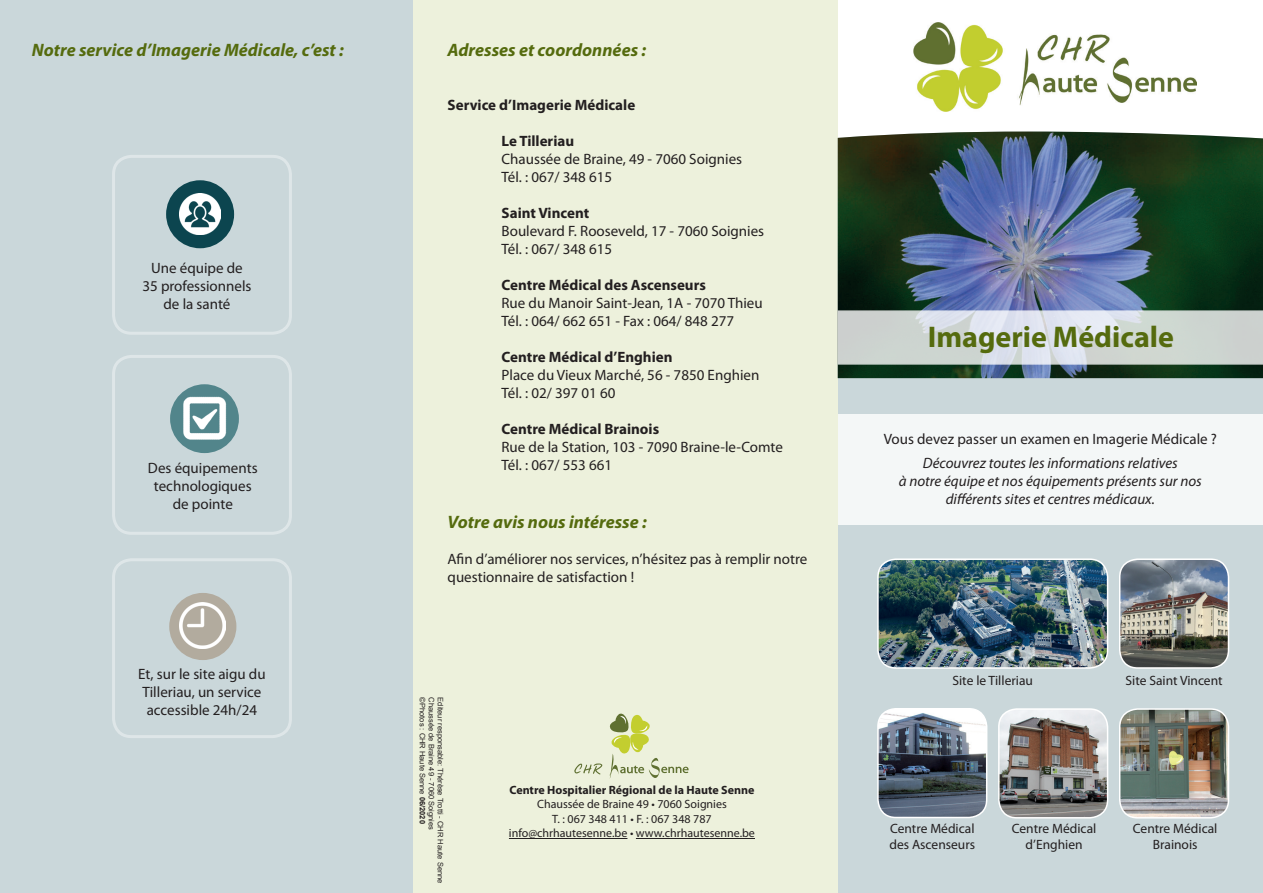
<style>
.page{position:relative;width:1263px;height:893px;background:#fff}
.page>*{position:absolute;margin:0;border:0;box-sizing:border-box;transform-origin:0 0}
.t1{font:700 30px "Myriad Pro";color:#556b0e}
.t2{font:italic 700 18px "Myriad Pro";color:#556b0e}
.t3{font:15px/18px "Myriad Pro";color:#231f20}
.t4{font:700 15px "Myriad Pro";color:#231f20}
.t5{font:italic 15px/18px "Myriad Pro";color:#231f20;text-align:center}
.t6{font:13.5px/16.2px "Myriad Pro";color:#231f20;text-align:center}
.t7{font:12px/14.4px "Myriad Pro";color:#231f20;text-align:center}
.t8{font:700 12px "Myriad Pro";color:#231f20}
.t9{font:7.5px "Arial";color:#231f20}
.s1{font-weight:700}
</style>
<div class="page">
<div style="left:838px;top:371px;width:425px;height:522px;background:#cad7da"></div>
<div style="left:412px;top:0;width:426px;height:893px;background:#edf1dc"></div>
<img style="left:838px;top:132px;width:425px;height:246px">
<div style="left:0;top:0;width:412px;height:893px;background:#cad7da"></div>
<svg style="left:838px;top:310px;width:425px;height:55px;background:#d0d7d8"></svg>
<div style="left:838px;top:414px;width:425px;height:111px;background:#f4f7f7"></div>
<img style="left:913px;top:22px;width:283px;height:90px">
<svg style="left:609px;top:714px;width:80px;height:64px"></svg>
<svg style="left:574px;top:763px;width:28px;height:11px"></svg>
<div style="left:167px;top:181px;width:66px;height:66px;background:#0c454f;border-radius:50%"></div>
<div style="left:166px;top:180px;width:68px;height:68px;border:2px solid #0c454f;border-radius:50%"></div>
<img style="left:180px;top:194px;width:40px;height:41px">
<div style="left:170px;top:594px;width:65px;height:65px;background:#b2ab9e;border-radius:50%"></div>
<div style="left:169px;top:593px;width:67px;height:67px;border:2px solid #b2ab9e;border-radius:50%"></div>
<div style="left:171px;top:385px;width:67px;height:67px;background:#52858b;border-radius:50%"></div>
<div style="left:170px;top:384px;width:69px;height:69px;border:2px solid #52858b;border-radius:50%"></div>
<img style="left:177px;top:391px;width:55px;height:55px">
<img style="left:180px;top:602px;width:46px;height:46px">
<img style="left:880px;top:561px;width:227px;height:105px">
<div style="left:877px;top:558px;width:231px;height:111px;border:2px solid #fff;border-radius:18px"></div>
<img style="left:878px;top:709px;width:109px;height:108px">
<div style="left:877px;top:708px;width:110px;height:110px;border:2px solid #fff;border-radius:18px"></div>
<img style="left:1120px;top:561px;width:108px;height:105px">
<div style="left:1119px;top:558px;width:110px;height:111px;border:2px solid #fff;border-radius:18px"></div>
<img style="left:1120px;top:709px;width:108px;height:109px">
<div style="left:1119px;top:708px;width:110px;height:110px;border:2px solid #fff;border-radius:18px"></div>
<img style="left:999px;top:709px;width:108px;height:109px">
<div style="left:998px;top:708px;width:110px;height:110px;border:2px solid #fff;border-radius:18px"></div>
<hr style="left:509px;top:838px;width:118px;height:1px;background:#231f20">
<hr style="left:636px;top:838px;width:119px;height:1px;background:#231f20">
<div style="left:112px;top:155px;width:180px;height:180px;border:3px solid #fff;border-radius:18px"></div>
<div style="left:112px;top:355px;width:180px;height:180px;border:3px solid #fff;border-radius:18px"></div>
<div style="left:112px;top:558px;width:180px;height:180px;border:3px solid #fff;border-radius:18px"></div>
<p class="t2" style="left:32px;top:38px;width:314px">Notre service d’Imagerie Médicale, c’est :</p>
<p class="t3" style="left:142px;top:258px;width:111px;text-align:center">Une équipe de<br>35 professionnels de la santé</p>
<p class="t3" style="left:148px;top:459px;width:111px;text-align:center">Des équipements technologiques de pointe</p>
<p class="t2" style="left:448px;top:38px;width:200px">Adresses et coordonnées :</p>
<p class="t4" style="left:448px;top:95px;width:189px">Service d’Imagerie Médicale</p>
<p class="t4" style="left:502px;top:131px;width:74px">Le Tilleriau</p>
<p class="t3" style="left:502px;top:150px;width:242px">Chaussée de Braine, 49 - 7060 Soignies<br>Tél. : 067/ 348 615</p>
<p class="t4" style="left:502px;top:203px;width:89px">Saint Vincent</p>
<p class="t3" style="left:502px;top:222px;width:264px">Boulevard F. Rooseveld, 17 - 7060 Soignies<br>Tél. : 067/ 348 615</p>
<p class="t4" style="left:502px;top:275px;width:206px">Centre Médical des Ascenseurs</p>
<p class="t3" style="left:502px;top:294px;width:263px">Rue du Manoir Saint-Jean, 1A - 7070 Thieu<br>Tél. : 064/ 662 651 - Fax : 064/ 848 277</p>
<p class="t4" style="left:502px;top:347px;width:172px">Centre Médical d’Enghien</p>
<p class="t3" style="left:502px;top:366px;width:259px">Place du Vieux Marché, 56 - 7850 Enghien<br>Tél. : 02/ 397 01 60</p>
<p class="t4" style="left:502px;top:419px;width:159px">Centre Médical Brainois</p>
<p class="t3" style="left:502px;top:438px;width:283px">Rue de la Station, 103 - 7090 Braine-le-Comte<br>Tél. : 067/ 553 661</p>
<p class="t2" style="left:448px;top:510px;width:201px">Votre avis nous intéresse :</p>
<p class="t3" style="left:448px;top:549px;width:361px">Afin d’améliorer nos services, n’hésitez pas à remplir notre questionnaire de satisfaction !</p>
<h1 class="t1" style="left:928px;top:318px;width:248px">Imagerie Médicale</h1>
<p class="t3" style="left:884px;top:429px;width:335px">Vous devez passer un examen en Imagerie Médicale ?</p>
<p class="t5" style="left:899px;top:453px;width:304px">Découvrez toutes les informations relatives<br>à notre équipe et nos équipements présents sur nos différents sites et centres médicaux.</p>
<p class="t3" style="left:138px;top:664px;width:129px">Et, sur le site aigu du<br>Tilleriau, un service accessible 24h/24</p>
<p class="t6" style="left:952px;top:672px;width:82px">Site le Tilleriau</p>
<p class="t6" style="left:1125px;top:672px;width:99px">Site Saint Vincent</p>
<p class="t9" style="left:427px;top:697px;width:128px;rotate:90deg">©Photos : CHR Haute Senne <span class="s1">06/2020</span></p>
<p class="t9" style="left:436px;top:697px;width:134px;rotate:90deg">Chaussée de Braine 49 - 7060 Soignies</p>
<p class="t9" style="left:445px;top:697px;width:187px;rotate:90deg">Editeur responsable: Thérèse Trotti - CHR Haute Senne</p>
<p class="t8" style="left:509px;top:782px;width:247px">Centre Hospitalier Régional de la Haute Senne</p>
<p class="t7" style="left:509px;top:797px;width:248px">Chaussée de Braine 49 • 7060 Soignies<br>T. : 067 348 411 • F. : 067 348 787 info@chrhautesenne.be • www.chrhautesenne.be</p>
<p class="t6" style="left:889px;top:820px;width:87px;text-align:left">Centre Médical des Ascenseurs</p>
<p class="t6" style="left:1012px;top:820px;width:86px">Centre Médical d’Enghien</p>
<p class="t6" style="left:1133px;top:820px;width:86px">Centre Médical<br>Brainois</p>
</div>
